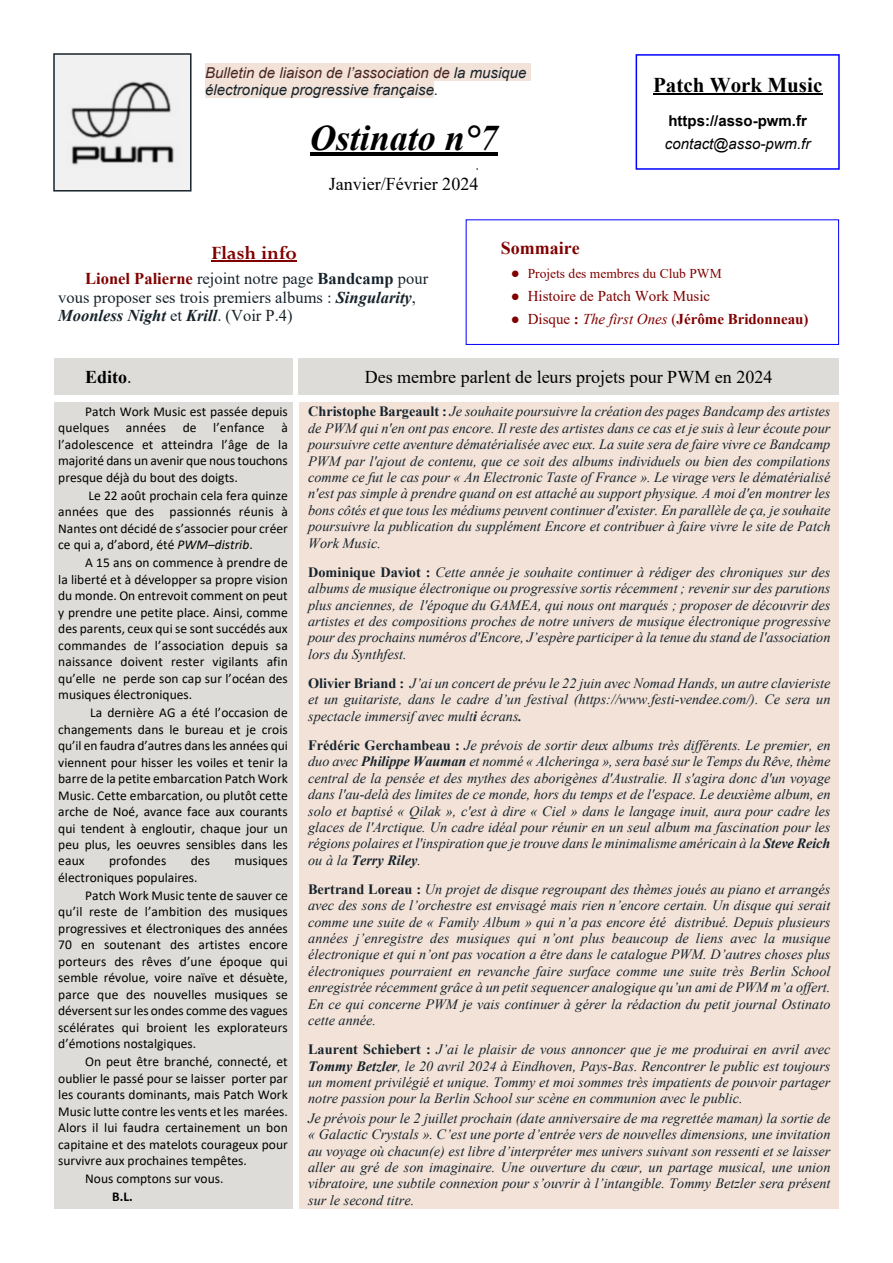
<style>
.page{position:relative;width:893px;height:1263px;background:#fff}
.page>*{position:absolute;margin:0;border:0;box-sizing:border-box;transform-origin:0 0}
.t1{font:italic 700 36px "Times New Roman";color:#000}
.t2{font:700 21px "Times New Roman";color:#000}
.t3{font:700 21px "Perpetua";color:#800000}
.t4{font:18px "Times New Roman";color:#000}
.t5{font:700 18px "Times New Roman";color:#800000}
.t6{font:700 18px "Times New Roman";color:#000}
.t7{font:16.5px/18.9px "Times New Roman";color:#17232b}
.t8{font:italic 15px/17.2px "Arial";color:#17232b}
.t9{font:700 15px "Times New Roman";color:#800000}
.t10{font:15px "Times New Roman";color:#800000}
.t11{font:700 15px "Arial";color:#000}
.t12{font:italic 15px "Arial";color:#000}
.t13{font:italic 14.25px/16.4px "Times New Roman";color:#17232b;text-align:justify}
.t14{font:13.5px/16.5px "Calibri";color:#000;text-align:justify}
.t15{font:13.5px "Times New Roman";color:#800000}
.t16{font:700 13.5px "Calibri";color:#000}
.s1{color:#4a2621}
.s2{font-weight:700;color:#800000}
.s3{font-weight:700}
.s4{font-weight:700;font-style:italic}
.s5{font-weight:700;font-size:15px}
.s6{font-weight:400}
.s7{font-weight:400;font-style:italic}
.s8{font-style:italic}
.s9{font-weight:700;font-style:normal}
</style>
<div class="page">
<div style="left:205px;top:64px;width:245px;height:17px;background:#f2e2d8"></div>
<div style="left:450px;top:64px;width:77px;height:17px;background:#f2e2d8"></div>
<hr style="left:527px;top:64px;width:4px;height:17px;background:#f2e2d8">
<div style="left:205px;top:81px;width:229px;height:17px;background:#f2e2d8"></div>
<hr style="left:310px;top:152px;width:187px;height:3px;background:#000">
<div style="left:636px;top:54px;width:204px;height:116px;border:2px solid #00f"></div>
<hr style="left:653px;top:93px;width:169px;height:2px;background:#000">
<div style="left:466px;top:219px;width:373px;height:126px;border:1px solid #00f"></div>
<img style="left:56px;top:56px;width:133px;height:133px">
<div style="left:53px;top:53px;width:139px;height:139px;border:2px solid #17232b"></div>
<div style="left:300px;top:402px;width:539px;height:807px;background:#f2e2d8"></div>
<div style="left:298px;top:358px;width:541px;height:37px;background:#dddcd8"></div>
<div style="left:54px;top:402px;width:238px;height:807px;background:#dddcd8"></div>
<div style="left:54px;top:358px;width:238px;height:37px;background:#dddcd8"></div>
<hr style="left:211px;top:260px;width:86px;height:1px;background:#800000">
<p class="t8" style="left:205px;top:64px;width:323px"><span class="s1">Bulletin de liaison de l’association de</span> la musique électronique progressive française.</p>
<h1 class="t1" style="left:310px;top:112px;width:189px">Ostinato n°7</h1>
<p class="t4" style="left:329px;top:171px;width:151px">Janvier/Février 2024</p>
<h2 class="t2" style="left:653px;top:70px;width:171px">Patch Work Music</h2>
<p class="t11" style="left:668px;top:110px;width:140px">https://asso-pwm.fr</p>
<p class="t12" style="left:665px;top:134px;width:147px">contact@asso-pwm.fr</p>
<h2 class="t3" style="left:211px;top:240px;width:87px">Flash info</h2>
<p class="t7" style="left:58px;top:268px;width:371px;text-indent:27px"><span class="s2">Lionel Palierne</span> rejoint notre page <span class="s3">Bandcamp</span> pour vous proposer ses trois premiers albums : <span class="s4">Singularity</span>,<br><span class="s4">Moonless Night</span> et <span class="s4">Krill</span>. (Voir P.4)</p>
<p class="t5" style="left:501px;top:235px;width:80px">Sommaire</p>
<p class="t15" style="left:511px;top:264px;width:212px"><span class="s5">●</span> Projets des membres du Club PWM</p>
<p class="t10" style="left:511px;top:286px;width:201px">● Histoire de Patch Work Music</p>
<p class="t9" style="left:511px;top:309px;width:299px"><span class="s6">● Disque</span> : <span class="s7">The first Ones</span> <span class="s6">(</span>Jérôme Bridonneau)</p>
<p class="t6" style="left:85px;top:364px;width:48px">Edito<span class="s6">.</span></p>
<p class="t14" style="left:58px;top:403px;width:231px;text-indent:27px">Patch Work Music est passée depuis quelques années de l’enfance à l’adolescence et atteindra l’âge de la majorité dans un avenir que nous touchons presque déjà du bout des doigts.</p>
<p class="t14" style="left:58px;top:487px;width:231px;text-indent:30px">Le 22 août prochain cela fera quinze années que des passionnés réunis à Nantes ont décidé de s’associer pour créer ce qui a, d’abord, été <span class="s8">PWM–distrib</span>.</p>
<p class="t14" style="left:58px;top:554px;width:231px;text-indent:27px">A 15 ans on commence à prendre de la liberté et à développer sa propre vision du monde. On entrevoit comment on peut y prendre une petite place. Ainsi, comme des parents, ceux qui se sont succédés aux commandes de l’association depuis sa naissance doivent rester vigilants afin qu’elle ne perde son cap sur l’océan des musiques électroniques.</p>
<p class="t14" style="left:58px;top:704px;width:231px;text-indent:32px">La dernière AG a été l’occasion de changements dans le bureau et je crois qu’il en faudra d’autres dans les années qui viennent pour hisser les voiles et tenir la barre de la petite embarcation Patch Work Music. Cette embarcation, ou plutôt cette arche de Noé, avance face aux courants qui tendent à engloutir, chaque jour un peu plus, les oeuvres sensibles dans les eaux</p>
<p class="t14" style="left:109px;top:852px;width:59px">profondes</p>
<p class="t14" style="left:191px;top:852px;width:21px">des</p>
<p class="t14" style="left:234px;top:852px;width:55px">musiques</p>
<p class="t14" style="left:85px;top:868px;width:204px;line-height:18px;text-indent:-27px">électroniques populaires.<br>Patch Work Music tente de sauver ce</p>
<p class="t14" style="left:58px;top:903px;width:231px">qu’il reste de l’ambition des musiques progressives et électroniques des années 70 en soutenant des artistes encore porteurs des rêves d’une époque qui semble révolue, voire naïve et désuète, parce que des nouvelles musiques se déversent sur les ondes comme des vagues scélérates qui broient les explorateurs d’émotions nostalgiques.</p>
<p class="t14" style="left:58px;top:1053px;width:231px;text-indent:27px">On peut être branché, connecté, et oublier le passé pour se laisser porter par les courants dominants, mais Patch Work Music lutte contre les vents et les marées.<br>Alors il lui faudra certainement un bon capitaine et des matelots courageux pour survivre aux prochaines tempêtes.</p>
<p class="t14" style="left:85px;top:1170px;width:140px">Nous comptons sur vous.</p>
<p class="t16" style="left:112px;top:1187px;width:22px">B.L.</p>
<p class="t4" style="left:365px;top:365px;width:409px">Des membre parlent de leurs projets pour PWM en 2024</p>
<p class="t13" style="left:308px;top:403px;width:524px"><span class="s9">Christophe Bargeault :</span> Je souhaite poursuivre la création des pages Bandcamp des artistes de PWM qui n'en ont pas encore. Il reste des artistes dans ce cas et je suis à leur écoute pour poursuivre cette aventure dématérialisée avec eux. La suite sera de faire vivre ce Bandcamp PWM par l'ajout de contenu, que ce soit des albums individuels ou bien des compilations comme ce fut le cas pour « An Electronic Taste of France ». Le virage vers le dématérialisé n'est pas simple à prendre quand on est attaché au support physique. A moi d'en montrer les bons côtés et que tous les médiums peuvent continuer d'exister. En parallèle de ça, je souhaite poursuivre la publication du supplément Encore et contribuer à faire vivre le site de Patch Work Music.</p>
<p class="t13" style="left:308px;top:563px;width:524px"><span class="s9">Dominique Daviot :</span> Cette année je souhaite continuer à rédiger des chroniques sur des albums de musique électronique ou progressive sortis récemment ; revenir sur des parutions plus anciennes, de l'époque du GAMEA, qui nous ont marqués ; proposer de découvrir des artistes et des compositions proches de notre univers de musique électronique progressive pour des prochains numéros d'Encore, J’espère participer à la tenue du stand de l'association lors du Synthfest.</p>
<p class="t13" style="left:308px;top:675px;width:524px"><span class="s9">Olivier Briand :</span> J’ai un concert de prévu le 22 juin avec Nomad Hands, un autre clavieriste et un guitariste, dans le cadre d’un festival (https://www.festi-vendee.com/). Ce sera un spectacle immersif avec mult<span class="s3">i</span> écrans<span class="s3">.</span></p>
<p class="t13" style="left:308px;top:737px;width:524px"><span class="s9">Frédéric Gerchambeau :</span> Je prévois de sortir deux albums très différents. Le premier, en duo avec <span class="s3">Philippe Wauman</span> et nommé « Alcheringa », sera basé sur le Temps du Rêve, thème central de la pensée et des mythes des aborigènes d'Australie. Il s'agira donc d'un voyage dans l'au-delà des limites de ce monde, hors du temps et de l'espace. Le deuxième album, en solo et baptisé « Qilak », c'est à dire « Ciel » dans le langage inuit, aura pour cadre les glaces de l'Arctique. Un cadre idéal pour réunir en un seul album ma fascination pour les régions polaires et l'inspiration que je trouve dans le minimalisme américain à la <span class="s3">Steve Reich </span>ou à la <span class="s3">Terry Riley</span>.</p>
<p class="t13" style="left:308px;top:881px;width:524px"><span class="s9">Bertrand Loreau :</span> Un projet de disque regroupant des thèmes joués au piano et arrangés avec des sons de l’orchestre est envisagé mais rien n’encore certain. Un disque qui serait comme une suite de « Family Album » qui n’a pas encore été distribué. Depuis plusieurs années j’enregistre des musiques qui n’ont plus beaucoup de liens avec la musique électronique et qui n’ont pas vocation a être dans le catalogue PWM. D’autres choses plus électroniques pourraient en revanche faire surface comme une suite très Berlin School enregistrée récemment grâce à un petit sequencer analogique qu’un ami de PWM m’a offert.<br>En ce qui concerne PWM je vais continuer à gérer la rédaction du petit journal Ostinato cette année.</p>
<p class="t13" style="left:308px;top:1041px;width:524px"><span class="s9">Laurent Schiebert :</span> J’ai le plaisir de vous annoncer que je me produirai en avril avec <span class="s3">Tommy Betzler</span>, le 20 avril 2024 à Eindhoven, Pays-Bas. Rencontrer le public est toujours un moment privilégié et unique. Tommy et moi sommes très impatients de pouvoir partager notre passion pour la Berlin School sur scène en communion avec le public.</p>
<p class="t13" style="left:308px;top:1109px;width:524px">Je prévois pour le 2 juillet prochain (date anniversaire de ma regrettée maman) la sortie de « Galactic Crystals ». C’est une porte d’entrée vers de nouvelles dimensions, une invitation au voyage où chacun(e) est libre d’interpréter mes univers suivant son ressenti et se laisser aller au gré de son imaginaire. Une ouverture du cœur, un partage musical, une union vibratoire, une subtile connexion pour s’ouvrir à l’intangible. Tommy Betzler sera présent sur le second titre.</p>
</div>
